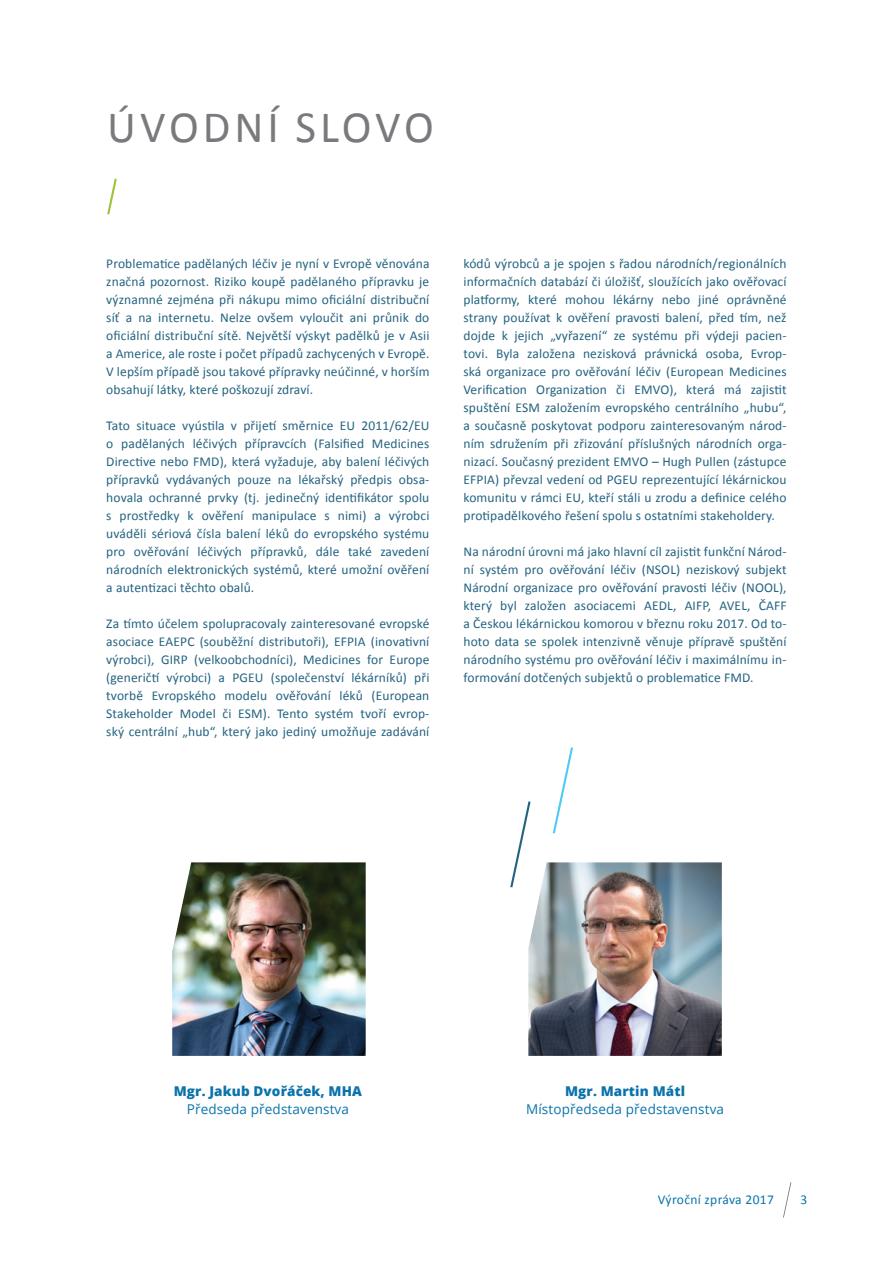
<style>
.page{position:relative;width:893px;height:1263px;background:#fff}
.page>*{position:absolute;margin:0;border:0;box-sizing:border-box;transform-origin:0 0}
.t1{font:45px "Calibri";color:#787a7d}
.t2{font:13.5px/18px "Calibri";letter-spacing:.01em;color:#246380;text-align:justify}
.t3{font:13.5px "Open Sans";letter-spacing:.01em;color:#0b73ac}
.t4{font:800 13.5px "Open Sans";letter-spacing:.01em;color:#0b73ac}
.t5{font:13.5px "Calibri";letter-spacing:.025em;color:#0b73ac}
</style>
<div class="page">
<svg style="left:783px;top:1182px;width:8px;height:35px"></svg>
<img style="left:528px;top:862px;width:194px;height:194px">
<img style="left:172px;top:862px;width:194px;height:194px">
<svg style="left:107px;top:179px;width:10px;height:35px"></svg>
<svg style="left:510px;top:801px;width:21px;height:86px"></svg>
<svg style="left:553px;top:747px;width:20px;height:86px"></svg>
<h1 class="t1" style="left:107px;top:99px;width:64px">Úvodn</h1>
<h1 class="t1" style="left:268px;top:99px;width:56px">í slovo</h1>
<p class="t2" style="left:106px;top:255px;width:325px">Problematice padělaných léčiv je nyní v Evropě věnována značná pozornost. Riziko koupě padělaného přípravku je významné zejména při nákupu mimo oficiální distribuční síť a na internetu. Nelze ovšem vyloučit ani průnik do oficiální distribuční sítě. Největší výskyt padělků je v Asii a Americe, ale roste i počet případů zachycených v Evropě.<br>V lepším případě jsou takové přípravky neúčinné, v horším obsahují látky, které poškozují zdraví.</p>
<p class="t2" style="left:106px;top:417px;width:325px">Tato situace vyústila v přijetí směrnice EU 2011/62/EU o padělaných léčivých přípravcích (Falsified Medicines Directive nebo FMD), která vyžaduje, aby balení léčivých přípravků vydávaných pouze na lékařský předpis obsa&shy;hovala ochranné prvky (tj. jedinečný identifikátor spolu s prostředky k ověření manipulace s nimi) a výrobci uváděli sériová čísla balení léků do evropského systému pro ověřování léčivých přípravků, dále také zavedení národních elektronických systémů, které umožní ověření a autentizaci těchto obalů.</p>
<p class="t2" style="left:106px;top:615px;width:325px">Za tímto účelem spolupracovaly zainteresované evropské asociace EAEPC (souběžní distributoři), EFPIA (inovativní výrobci), GIRP (velkoobchodníci), Medicines for Europe (generičtí výrobci) a PGEU (společenství lékárníků) při tvorbě Evropského modelu ověřování léků (European Stakeholder Model či ESM). Tento systém tvoří evrop&shy;ský centrální „hub“, který jako jediný umožňuje zadávání</p>
<p class="t2" style="left:463px;top:255px;width:325px">kódů výrobců a je spojen s řadou národních/regionálních informačních databází či úložišť, sloužících jako ověřovací platformy, které mohou lékárny nebo jiné oprávněné strany používat k ověření pravosti balení, před tím, než dojde k jejich „vyřazení“ ze systému při výdeji pacien&shy;tovi. Byla založena nezisková právnická osoba, Evrop&shy;ská organizace pro ověřování léčiv (European Medicines Verification Organization či EMVO), která má zajistit spuštění ESM založením evropského centrálního „hubu“, a současně poskytovat podporu zainteresovaným národ&shy;ním sdružením při zřizování příslušných národních orga&shy;nizací. Současný prezident EMVO – Hugh Pullen (zástupce EFPIA) převzal vedení od PGEU reprezentující lékárnickou komunitu v rámci EU, kteří stáli u zrodu a definice celého protipadělkového řešení spolu s ostatními stakeholdery.</p>
<p class="t2" style="left:463px;top:543px;width:325px">Na národní úrovni má jako hlavní cíl zajistit funkční Národ&shy;ní systém pro ověřování léčiv (NSOL) neziskový subjekt Národní organizace pro ověřování pravosti léčiv (NOOL), který byl založen asociacemi AEDL, AIFP, AVEL, ČAFF a Českou lékárnickou komorou v březnu roku 2017. Od to&shy;hoto data se spolek intenzivně věnuje přípravě spuštění národního systému pro ověřování léčiv i maximálnímu in&shy;formování dotčených subjektů o problematice FMD.</p>
<p class="t4" style="left:174px;top:1081px;width:190px">Mgr. Jakub Dvořáček, MHA</p>
<p class="t3" style="left:187px;top:1100px;width:164px">Předseda představenstva</p>
<p class="t4" style="left:565px;top:1081px;width:121px">Mgr. Martin Mátl</p>
<p class="t3" style="left:526px;top:1100px;width:199px">Místopředseda představenstva</p>
<p class="t5" style="left:658px;top:1191px;width:118px">Výroční zpráva 2017</p>
<p class="t5" style="left:800px;top:1191px;width:8px">3</p>
</div>
